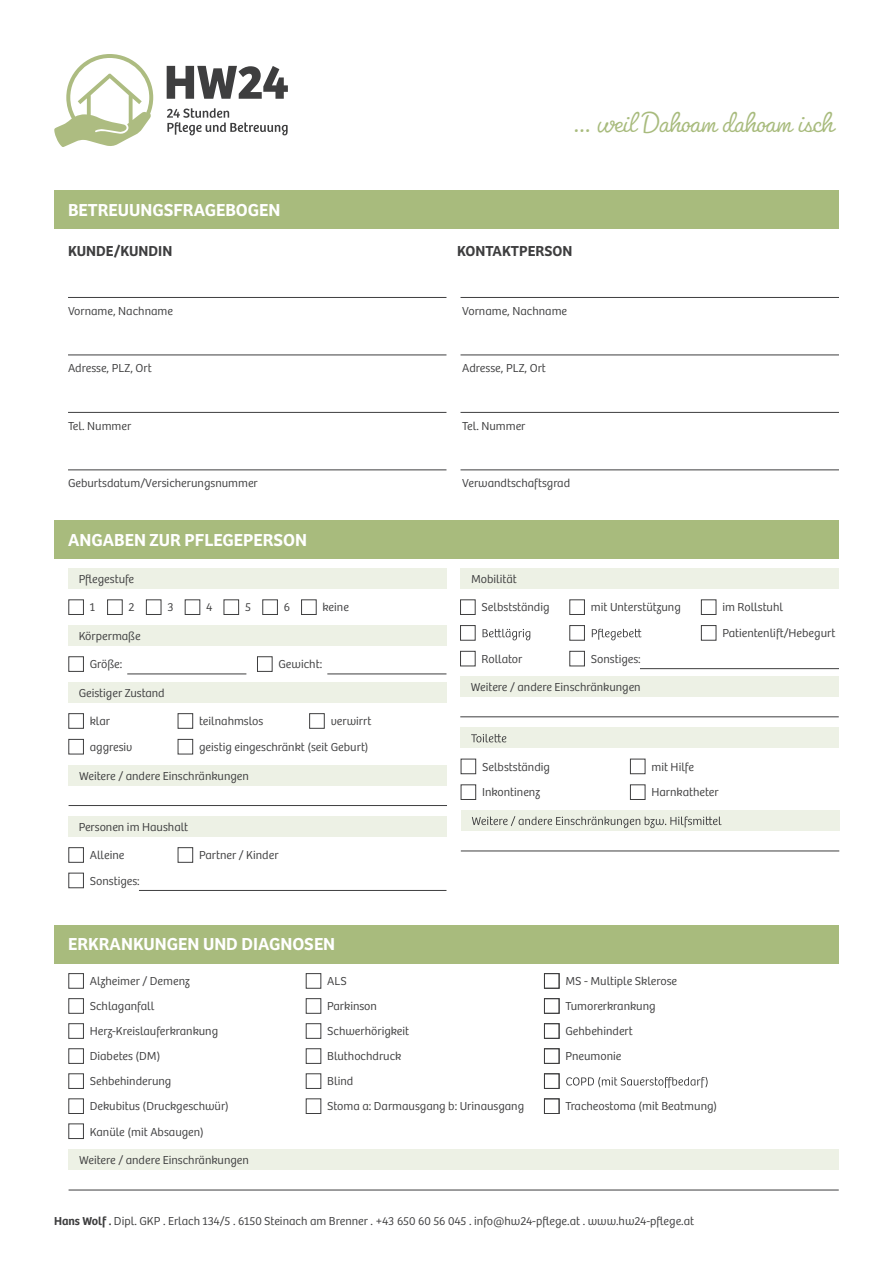
<style>
.page{position:relative;width:893px;height:1263px;background:#fff}
.page>*{position:absolute;margin:0;border:0;box-sizing:border-box;transform-origin:0 0}
.t1{font:300 30.9px "Pacifico";color:#a8bb7d}
.t2{font:600 18px "Bree";color:#fff}
.t3{font:600 15px "Bree";color:#3e3e3f}
.t4{font:300 12px/25px "Bree";color:#3e3e3f}
.s1{font-weight:600}
</style>
<div class="page">
<svg style="left:167px;top:108px;width:121px;height:27px"></svg>
<svg style="left:167px;top:66px;width:121px;height:33px"></svg>
<svg style="left:54px;top:54px;width:99px;height:93px"></svg>
<div style="left:54px;top:190px;width:785px;height:39px;background:#a8bb7d"></div>
<div style="left:54px;top:520px;width:785px;height:39px;background:#a8bb7d"></div>
<div style="left:54px;top:924px;width:785px;height:39px;background:#a8bb7d"></div>
<div style="left:68px;top:568px;width:378px;height:21px;background:#edf1e5"></div>
<div style="left:68px;top:625px;width:378px;height:21px;background:#edf1e5"></div>
<div style="left:460px;top:676px;width:379px;height:21px;background:#edf1e5"></div>
<div style="left:69px;top:765px;width:378px;height:20px;background:#edf1e5"></div>
<div style="left:69px;top:1149px;width:770px;height:21px;background:#edf1e5"></div>
<div style="left:461px;top:810px;width:378px;height:21px;background:#edf1e5"></div>
<div style="left:460px;top:568px;width:379px;height:21px;background:#edf1e5"></div>
<div style="left:68px;top:682px;width:378px;height:21px;background:#edf1e5"></div>
<div style="left:68px;top:816px;width:378px;height:21px;background:#edf1e5"></div>
<div style="left:460px;top:728px;width:379px;height:20px;background:#edf1e5"></div>
<svg style="left:472px;top:816px;width:250px;height:12px"></svg>
<svg style="left:471px;top:734px;width:35px;height:8px"></svg>
<hr style="left:68px;top:297px;width:378px;height:1px;background:#3e3e3f">
<hr style="left:68px;top:355px;width:378px;height:1px;background:#3e3e3f">
<hr style="left:68px;top:412px;width:378px;height:1px;background:#3e3e3f">
<hr style="left:460px;top:716px;width:379px;height:1px;background:#3e3e3f">
<hr style="left:69px;top:805px;width:378px;height:1px;background:#3e3e3f">
<hr style="left:69px;top:1190px;width:770px;height:1px;background:#3e3e3f">
<hr style="left:461px;top:851px;width:378px;height:1px;background:#3e3e3f">
<hr style="left:68px;top:470px;width:378px;height:1px;background:#3e3e3f">
<hr style="left:460px;top:297px;width:379px;height:1px;background:#3e3e3f">
<hr style="left:460px;top:355px;width:379px;height:1px;background:#3e3e3f">
<hr style="left:460px;top:412px;width:379px;height:1px;background:#3e3e3f">
<hr style="left:460px;top:470px;width:379px;height:1px;background:#3e3e3f">
<hr style="left:640px;top:668px;width:199px;height:1px;background:#3e3e3f">
<hr style="left:327px;top:674px;width:119px;height:1px;background:#3e3e3f">
<hr style="left:127px;top:674px;width:119px;height:1px;background:#3e3e3f">
<div style="left:69px;top:600px;width:15px;height:15px;border:1px solid #3e3e3f"></div>
<div style="left:107px;top:600px;width:15px;height:15px;border:1px solid #3e3e3f"></div>
<div style="left:146px;top:600px;width:15px;height:15px;border:1px solid #3e3e3f"></div>
<div style="left:185px;top:600px;width:15px;height:15px;border:1px solid #3e3e3f"></div>
<div style="left:224px;top:600px;width:15px;height:15px;border:1px solid #3e3e3f"></div>
<div style="left:263px;top:600px;width:15px;height:15px;border:1px solid #3e3e3f"></div>
<div style="left:301px;top:600px;width:15px;height:15px;border:1px solid #3e3e3f"></div>
<svg style="left:483px;top:629px;width:47px;height:11px"></svg>
<svg style="left:592px;top:629px;width:50px;height:11px"></svg>
<div style="left:460px;top:600px;width:15px;height:15px;border:1px solid #3e3e3f"></div>
<div style="left:69px;top:973px;width:15px;height:15px;border:1px solid #3e3e3f"></div>
<div style="left:69px;top:998px;width:15px;height:15px;border:1px solid #3e3e3f"></div>
<div style="left:69px;top:1023px;width:15px;height:15px;border:1px solid #3e3e3f"></div>
<div style="left:69px;top:1048px;width:15px;height:15px;border:1px solid #3e3e3f"></div>
<div style="left:69px;top:1073px;width:15px;height:16px;border:1px solid #3e3e3f"></div>
<div style="left:69px;top:1098px;width:15px;height:16px;border:1px solid #3e3e3f"></div>
<div style="left:69px;top:1124px;width:15px;height:15px;border:1px solid #3e3e3f"></div>
<div style="left:69px;top:713px;width:15px;height:15px;border:1px solid #3e3e3f"></div>
<div style="left:69px;top:847px;width:15px;height:15px;border:1px solid #3e3e3f"></div>
<div style="left:461px;top:759px;width:15px;height:15px;border:1px solid #3e3e3f"></div>
<div style="left:69px;top:656px;width:15px;height:16px;border:1px solid #3e3e3f"></div>
<div style="left:460px;top:625px;width:15px;height:15px;border:1px solid #3e3e3f"></div>
<div style="left:69px;top:739px;width:15px;height:15px;border:1px solid #3e3e3f"></div>
<div style="left:461px;top:785px;width:15px;height:15px;border:1px solid #3e3e3f"></div>
<div style="left:460px;top:651px;width:15px;height:15px;border:1px solid #3e3e3f"></div>
<div style="left:570px;top:651px;width:15px;height:15px;border:1px solid #3e3e3f"></div>
<div style="left:570px;top:600px;width:15px;height:15px;border:1px solid #3e3e3f"></div>
<div style="left:178px;top:713px;width:15px;height:15px;border:1px solid #3e3e3f"></div>
<div style="left:178px;top:847px;width:15px;height:15px;border:1px solid #3e3e3f"></div>
<div style="left:630px;top:759px;width:15px;height:15px;border:1px solid #3e3e3f"></div>
<div style="left:257px;top:656px;width:15px;height:16px;border:1px solid #3e3e3f"></div>
<div style="left:570px;top:625px;width:15px;height:15px;border:1px solid #3e3e3f"></div>
<div style="left:178px;top:739px;width:15px;height:15px;border:1px solid #3e3e3f"></div>
<div style="left:630px;top:785px;width:15px;height:15px;border:1px solid #3e3e3f"></div>
<div style="left:701px;top:600px;width:15px;height:15px;border:1px solid #3e3e3f"></div>
<div style="left:309px;top:713px;width:15px;height:15px;border:1px solid #3e3e3f"></div>
<div style="left:701px;top:625px;width:15px;height:15px;border:1px solid #3e3e3f"></div>
<svg style="left:566px;top:1077px;width:142px;height:11px"></svg>
<div style="left:544px;top:973px;width:15px;height:15px;border:1px solid #3e3e3f"></div>
<div style="left:544px;top:998px;width:15px;height:15px;border:1px solid #3e3e3f"></div>
<div style="left:544px;top:1023px;width:15px;height:15px;border:1px solid #3e3e3f"></div>
<div style="left:544px;top:1048px;width:15px;height:15px;border:1px solid #3e3e3f"></div>
<div style="left:544px;top:1073px;width:15px;height:16px;border:1px solid #3e3e3f"></div>
<div style="left:544px;top:1098px;width:15px;height:16px;border:1px solid #3e3e3f"></div>
<div style="left:306px;top:973px;width:15px;height:15px;border:1px solid #3e3e3f"></div>
<div style="left:306px;top:998px;width:15px;height:15px;border:1px solid #3e3e3f"></div>
<div style="left:306px;top:1023px;width:15px;height:15px;border:1px solid #3e3e3f"></div>
<div style="left:306px;top:1048px;width:15px;height:15px;border:1px solid #3e3e3f"></div>
<div style="left:306px;top:1073px;width:15px;height:16px;border:1px solid #3e3e3f"></div>
<div style="left:306px;top:1098px;width:15px;height:16px;border:1px solid #3e3e3f"></div>
<hr style="left:139px;top:890px;width:307px;height:1px;background:#3e3e3f">
<div style="left:69px;top:873px;width:15px;height:15px;border:1px solid #3e3e3f"></div>
<h1 class="t1" style="left:573px;top:103px;width:261px">... weil Dahoam dahoam isch</h1>
<h2 class="t2" style="left:68px;top:196px;width:214px">BETREUUNGSFRAGEBOGEN</h2>
<p class="t3" style="left:68px;top:240px;width:106px">KUNDE/KUNDIN</p>
<p class="t3" style="left:457px;top:240px;width:117px">KONTAKTPERSON</p>
<p class="t4" style="left:68px;top:297px;width:106px">Vorname, Nachname</p>
<p class="t4" style="left:462px;top:297px;width:106px">Vorname, Nachname</p>
<p class="t4" style="left:68px;top:355px;width:85px">Adresse, PLZ, Ort</p>
<p class="t4" style="left:462px;top:355px;width:85px">Adresse, PLZ, Ort</p>
<p class="t4" style="left:68px;top:412px;width:65px">Tel. Nummer</p>
<p class="t4" style="left:462px;top:412px;width:65px">Tel. Nummer</p>
<p class="t4" style="left:68px;top:470px;width:191px">Geburtsdatum/Versicherungsnummer</p>
<p class="t4" style="left:462px;top:470px;width:109px">Verwandtschaftsgrad</p>
<h2 class="t2" style="left:68px;top:526px;width:240px">ANGABEN ZUR PFLEGEPERSON</h2>
<p class="t4" style="left:79px;top:566px;width:57px">Pflegestufe</p>
<p class="t4" style="left:471px;top:566px;width:47px">Mobilität</p>
<p class="t4" style="left:90px;top:594px;width:7px">1</p>
<p class="t4" style="left:129px;top:594px;width:8px">2</p>
<p class="t4" style="left:167px;top:594px;width:8px">3</p>
<p class="t4" style="left:206px;top:594px;width:8px">4</p>
<p class="t4" style="left:245px;top:594px;width:7px">5</p>
<p class="t4" style="left:284px;top:594px;width:8px">6</p>
<p class="t4" style="left:323px;top:594px;width:28px">keine</p>
<p class="t4" style="left:482px;top:594px;width:69px">Selbstständig</p>
<p class="t4" style="left:79px;top:623px;width:63px">Körpermaße</p>
<p class="t4" style="left:591px;top:594px;width:92px">mit Unterstützung</p>
<p class="t4" style="left:90px;top:651px;width:34px">Größe:</p>
<p class="t4" style="left:279px;top:651px;width:45px">Gewicht:</p>
<p class="t4" style="left:79px;top:679px;width:88px">Geistiger Zustand</p>
<p class="t4" style="left:90px;top:708px;width:22px">klar</p>
<p class="t4" style="left:199px;top:708px;width:66px">teilnahmslos</p>
<p class="t4" style="left:331px;top:708px;width:42px">verwirrt</p>
<p class="t4" style="left:90px;top:734px;width:44px">aggresiv</p>
<p class="t4" style="left:199px;top:734px;width:171px">geistig eingeschränkt (seit Geburt)</p>
<p class="t4" style="left:79px;top:762px;width:171px">Weitere / andere Einschränkungen</p>
<p class="t4" style="left:482px;top:646px;width:42px">Rollator</p>
<p class="t4" style="left:591px;top:646px;width:51px">Sonstiges:</p>
<p class="t4" style="left:471px;top:673px;width:171px">Weitere / andere Einschränkungen</p>
<p class="t4" style="left:482px;top:753px;width:69px">Selbstständig</p>
<p class="t4" style="left:651px;top:753px;width:44px">mit Hilfe</p>
<p class="t4" style="left:722px;top:594px;width:62px">im Rollstuhl</p>
<p class="t4" style="left:722px;top:620px;width:114px">Patientenlift/Hebegurt</p>
<p class="t4" style="left:79px;top:813px;width:111px">Personen im Haushalt</p>
<p class="t4" style="left:90px;top:842px;width:36px">Alleine</p>
<p class="t4" style="left:90px;top:867px;width:51px">Sonstiges:</p>
<p class="t4" style="left:199px;top:842px;width:81px">Partner / Kinder</p>
<h2 class="t2" style="left:68px;top:930px;width:269px">ERKRANKUNGEN UND DIAGNOSEN</h2>
<p class="t4" style="left:482px;top:779px;width:60px">Inkontinenz</p>
<p class="t4" style="left:90px;top:968px;width:141px">Alzheimer / Demenz<br>Schlaganfall<br>Herz-Kreislauferkrankung<br>Diabetes (DM)<br>Sehbehinderung<br>Dekubitus (Druckgeschwür)<br>Kanüle (mit Absaugen)</p>
<p class="t4" style="left:79px;top:1147px;width:171px">Weitere / andere Einschränkungen</p>
<p class="t4" style="left:327px;top:968px;width:198px">ALS<br>Parkinson<br>Schwerhörigkeit<br>Bluthochdruck<br>Blind<br>Stoma a: Darmausgang b: Urinausgang</p>
<p class="t4" style="left:651px;top:779px;width:69px">Harnkatheter</p>
<p class="t4" style="left:565px;top:968px;width:113px">MS - Multiple Sklerose<br>Tumorerkrankung<br>Gehbehindert<br>Pneumonie</p>
<p class="t4" style="left:565px;top:1093px;width:153px">Tracheostoma (mit Beatmung)</p>
<p class="t4" style="left:54px;top:1207px;width:642px"><span class="s1">Hans Wolf .</span> Dipl. GKP . Erlach 134/5 . 6150 Steinach am Brenner . +43 650 60 56 045 . info@hw24-pflege.at . www.hw24-pflege.at</p>
</div>
